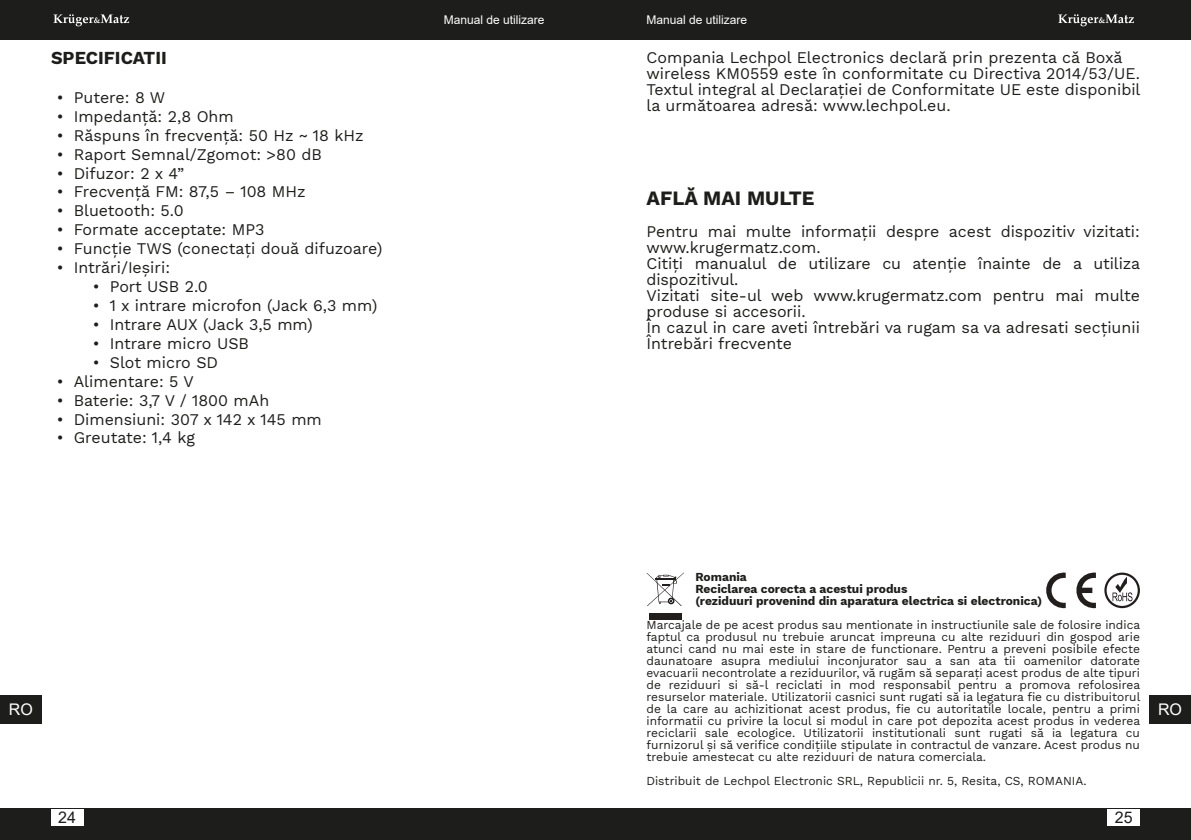
<style>
.page{position:relative;width:1191px;height:840px;background:#fff}
.page>*{position:absolute;margin:0;border:0;box-sizing:border-box;transform-origin:0 0}
.t1{font:700 20px "Work Sans";color:#1d1d1b}
.t2{font:700 18px "Work Sans";color:#1d1d1b}
.t3{font:16px/16px "Work Sans";color:#1d1d1b}
.t4{font:16px "Arial";color:#1d1d1b}
.t5{font:16px "Arial";color:#fff}
.t6{font:12px/12px "Work Sans";color:#1d1d1b;text-align:justify}
.t7{font:700 12px/12px "Work Sans";color:#1d1d1b}
.t8{font:12px "Arial";color:#fff}
</style>
<div class="page">
<div style="left:649px;top:612px;width:32px;height:7px;background:#231e1e"></div>
<svg style="left:646px;top:572px;width:38px;height:34px"></svg>
<svg style="left:1104px;top:572px;width:36px;height:35px"></svg>
<svg style="left:1046px;top:572px;width:50px;height:36px"></svg>
<div style="left:595px;top:0;width:596px;height:40px;background:#1d1d1b"></div>
<div style="left:595px;top:808px;width:596px;height:31px;background:#1d1d1b"></div>
<div style="left:1107px;top:808px;width:33px;height:17px;background:#fff"></div>
<div style="left:1149px;top:694px;width:42px;height:29px;background:#1d1d1b"></div>
<svg style="left:1058px;top:14px;width:76px;height:12px"></svg>
<div style="left:0;top:808px;width:595px;height:31px;background:#1d1d1b"></div>
<div style="left:0;top:0;width:595px;height:40px;background:#1d1d1b"></div>
<div style="left:51px;top:808px;width:32px;height:17px;background:#fff"></div>
<div style="left:0;top:694px;width:42px;height:29px;background:#1d1d1b"></div>
<svg style="left:54px;top:14px;width:75px;height:12px"></svg>
<h2 class="t2" style="left:51px;top:47px;width:117px">SPECIFICATII</h2>
<h3 class="t3" style="left:57px;top:89px;width:110px">• Putere: 8 W</h3>
<h3 class="t3" style="left:57px;top:108px;width:178px">• Impedanță: 2,8 Ohm</h3>
<h3 class="t3" style="left:57px;top:127px;width:308px">• Răspuns în frecvență: 50 Hz ~ 18 kHz</h3>
<h3 class="t3" style="left:57px;top:146px;width:267px">• Raport Semnal/Zgomot: &gt;80 dB</h3>
<h3 class="t3" style="left:57px;top:165px;width:129px">• Difuzor: 2 x 4”</h3>
<h3 class="t3" style="left:57px;top:184px;width:251px">• Frecvență FM: 87,5 – 108 MHz</h3>
<h3 class="t3" style="left:57px;top:203px;width:128px">• Bluetooth: 5.0</h3>
<h3 class="t3" style="left:57px;top:222px;width:209px">• Formate acceptate: MP3</h3>
<h3 class="t3" style="left:57px;top:240px;width:327px">• Funcție TWS (conectați două difuzoare)</h3>
<h3 class="t3" style="left:57px;top:259px;width:115px">• Intrări/Ieșiri:</h3>
<h3 class="t3" style="left:93px;top:278px;width:117px">• Port USB 2.0</h3>
<h3 class="t3" style="left:93px;top:297px;width:286px">• 1 x intrare microfon (Jack 6,3 mm)</h3>
<h3 class="t3" style="left:93px;top:316px;width:222px">• Intrare AUX (Jack 3,5 mm)</h3>
<h3 class="t3" style="left:93px;top:335px;width:158px">• Intrare micro USB</h3>
<h3 class="t3" style="left:93px;top:354px;width:127px">• Slot micro SD</h3>
<h3 class="t3" style="left:57px;top:373px;width:139px">• Alimentare: 5 V</h3>
<h3 class="t3" style="left:57px;top:392px;width:214px">• Baterie: 3,7 V / 1800 mAh</h3>
<h3 class="t3" style="left:57px;top:411px;width:267px">• Dimensiuni: 307 x 142 x 145 mm</h3>
<h3 class="t3" style="left:57px;top:429px;width:140px">• Greutate: 1,4 kg</h3>
<p class="t8" style="left:444px;top:15px;width:102px">Manual de utilizare</p>
<p class="t8" style="left:646px;top:15px;width:102px">Manual de utilizare</p>
<h3 class="t3" style="left:646px;top:49px;width:495px">Compania Lechpol Electronics declară prin prezenta că Boxă wireless KM0559 este în conformitate cu Directiva 2014/53/UE.<br>Textul integral al Declarației de Conformitate UE este disponibil la următoarea adresă: www.lechpol.eu.</h3>
<h1 class="t1" style="left:646px;top:186px;width:169px">AFLĂ MAI MULTE</h1>
<p class="t3" style="left:646px;top:223px;width:495px">Pentru mai multe informații despre acest dispozitiv vizitati: www.krugermatz.com.<br>Citiți manualul de utilizare cu atenție înainte de a utiliza dispozitivul.<br>Vizitati site-ul web www.krugermatz.com pentru mai multe produse si accesorii.<br>În cazul in care aveti întrebări va rugam sa va adresati secțiunii Întrebări frecvente</p>
<p class="t7" style="left:695px;top:570px;width:348px">Romania<br>Reciclarea corecta a acestui produs<br>(reziduuri provenind din aparatura electrica si electronica)</p>
<p class="t6" style="left:646px;top:618px;width:495px">Marcajale de pe acest produs sau mentionate in instructiunile sale de folosire indica faptul ca produsul nu trebuie aruncat impreuna cu alte reziduuri din gospod arie atunci cand nu mai este in stare de functionare. Pentru a preveni posibile efecte daunatoare asupra mediului inconjurator sau a san ata tii oamenilor datorate evacuarii necontrolate a reziduurilor, vă rugăm să separați acest produs de alte tipuri de reziduuri si să-l reciclati in mod responsabil pentru a promova refolosirea resurselor materiale. Utilizatorii casnici sunt rugati să ia legatura fie cu distribuitorul de la care au achizitionat acest produs, fie cu autoritatile locale, pentru a primi informatii cu privire la locul si modul in care pot depozita acest produs in vederea reciclarii sale ecologice. Utilizatorii institutionali sunt rugati să ia legatura cu furnizorul și să verifice condițiile stipulate in contractul de vanzare. Acest produs nu trebuie amestecat cu alte reziduuri de natura comerciala.</p>
<p class="t6" style="left:646px;top:774px;width:441px">Distribuit de Lechpol Electronic SRL, Republicii nr. 5, Resita, CS, ROMANIA.</p>
<h3 class="t5" style="left:9px;top:703px;width:26px">RO</h3>
<h3 class="t5" style="left:1158px;top:703px;width:26px">RO</h3>
<h3 class="t4" style="left:58px;top:810px;width:19px">24</h3>
<h3 class="t4" style="left:1114px;top:810px;width:19px">25</h3>
</div>
